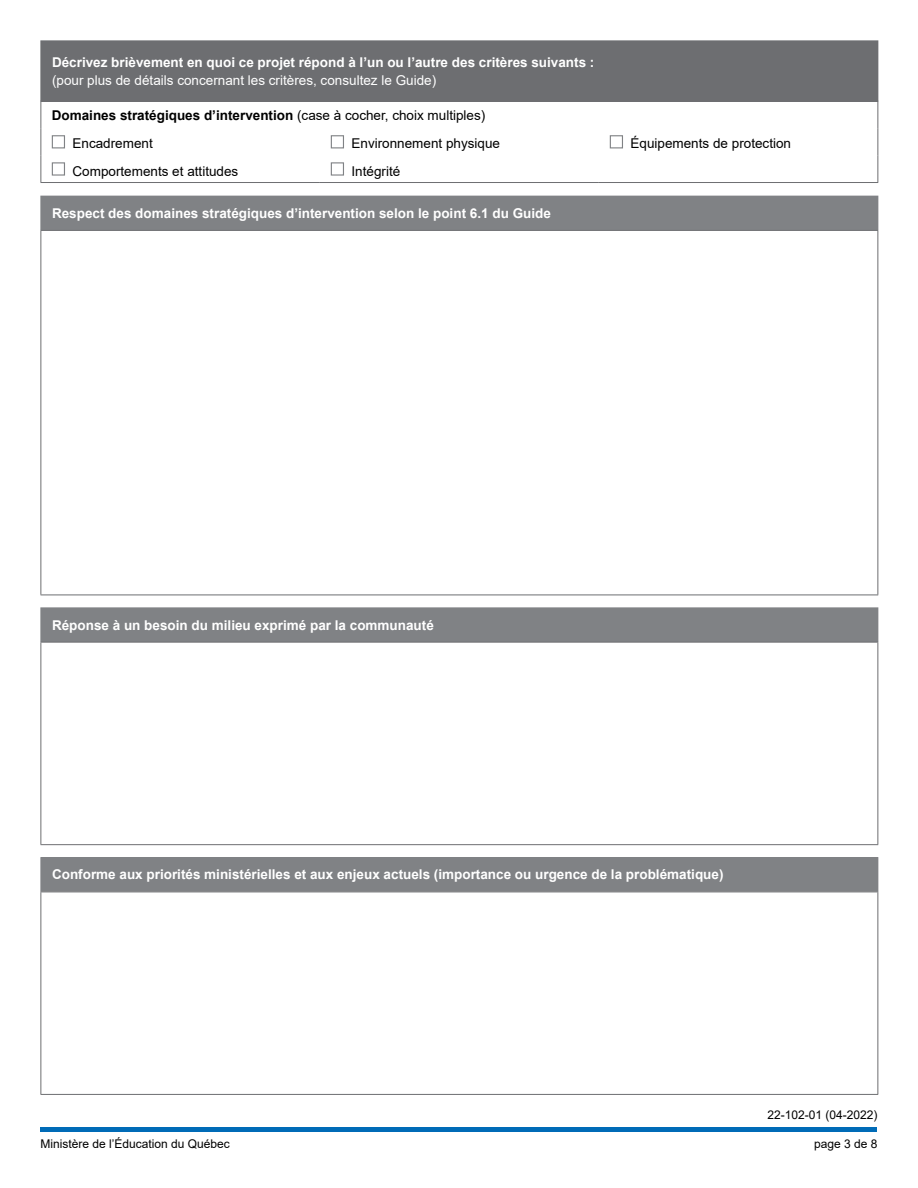
<style>
.page{position:relative;width:918px;height:1188px;background:#fff}
.page>*{position:absolute;margin:0;border:0;box-sizing:border-box;transform-origin:0 0}
.t1{font:700 13.5px/18px "Arial";color:#fff}
.t2{font:13.5px/28.8px "Arial";color:#000}
.t3{font:12px "Arial";color:#000}
.s1{font-weight:400}
.s2{font-weight:700}
</style>
<div class="page">
<div style="left:40px;top:1127px;width:838px;height:5px;background:#006bb7"></div>
<div style="left:41px;top:41px;width:837px;height:60px;background:#6d6e71"></div>
<div style="left:40px;top:40px;width:838px;height:62px;border:1px solid #6d6e71"></div>
<hr style="left:40px;top:101px;width:280px;height:1px;background:#6d6e71">
<hr style="left:320px;top:101px;width:279px;height:1px;background:#6d6e71">
<hr style="left:599px;top:101px;width:279px;height:1px;background:#6d6e71">
<svg style="left:41px;top:102px;width:1px;height:80px"></svg>
<svg style="left:877px;top:102px;width:1px;height:80px"></svg>
<hr style="left:40px;top:182px;width:280px;height:1px;background:#6d6e71">
<hr style="left:320px;top:182px;width:279px;height:1px;background:#6d6e71">
<hr style="left:599px;top:182px;width:279px;height:1px;background:#6d6e71">
<div style="left:52px;top:135px;width:13px;height:13px;border:1px solid #808285"></div>
<div style="left:331px;top:135px;width:13px;height:13px;border:1px solid #808285"></div>
<div style="left:610px;top:135px;width:13px;height:13px;border:1px solid #808285"></div>
<div style="left:52px;top:162px;width:13px;height:14px;border:1px solid #808285"></div>
<div style="left:331px;top:162px;width:13px;height:14px;border:1px solid #808285"></div>
<div style="left:41px;top:196px;width:837px;height:34px;background:#808285"></div>
<div style="left:41px;top:608px;width:837px;height:33px;background:#808285"></div>
<div style="left:40px;top:608px;width:838px;height:34px;border:1px solid #808285"></div>
<hr style="left:40px;top:230px;width:838px;height:1px;background:#6d6e71">
<hr style="left:41px;top:231px;width:1px;height:364px;background:#6d6e71">
<hr style="left:877px;top:231px;width:1px;height:364px;background:#6d6e71">
<hr style="left:40px;top:595px;width:838px;height:1px;background:#6d6e71">
<hr style="left:40px;top:642px;width:838px;height:1px;background:#6d6e71">
<hr style="left:41px;top:643px;width:1px;height:201px;background:#6d6e71">
<hr style="left:877px;top:643px;width:1px;height:201px;background:#6d6e71">
<hr style="left:40px;top:844px;width:838px;height:1px;background:#6d6e71">
<div style="left:41px;top:858px;width:837px;height:33px;background:#808285"></div>
<div style="left:40px;top:857px;width:838px;height:35px;border:1px solid #808285"></div>
<hr style="left:40px;top:892px;width:838px;height:1px;background:#6d6e71">
<hr style="left:41px;top:892px;width:1px;height:202px;background:#6d6e71">
<hr style="left:877px;top:892px;width:1px;height:202px;background:#6d6e71">
<hr style="left:40px;top:1094px;width:838px;height:1px;background:#6d6e71">
<p class="t1" style="left:52px;top:53px;width:544px">Décrivez brièvement en quoi ce projet répond à l’un ou l’autre des critères suivants : <span class="s1">(pour plus de détails concernant les critères, consultez le Guide)</span></p>
<p class="t2" style="left:73px;top:100px;width:414px;text-indent:-21px"><span class="s2">Domaines stratégiques d’intervention</span> (case à cocher, choix multiples)<br>Encadrement</p>
<p class="t2" style="left:352px;top:129px;width:150px">Environnement physique</p>
<p class="t2" style="left:631px;top:129px;width:162px">Équipements de protection</p>
<p class="t2" style="left:73px;top:156px;width:167px">Comportements et attitudes</p>
<p class="t2" style="left:352px;top:156px;width:50px">Intégrité</p>
<p class="t1" style="left:52px;top:204px;width:500px">Respect des domaines stratégiques d’intervention selon le point 6.1 du Guide</p>
<p class="t1" style="left:52px;top:616px;width:383px">Réponse à un besoin du milieu exprimé par la communauté</p>
<p class="t1" style="left:52px;top:866px;width:673px">Conforme aux priorités ministérielles et aux enjeux actuels (importance ou urgence de la problématique)</p>
<p class="t3" style="left:767px;top:1106px;width:112px">22-102-01 (04-2022)</p>
<p class="t3" style="left:40px;top:1135px;width:191px">Ministère de l’Éducation du Québec</p>
<p class="t3" style="left:814px;top:1135px;width:65px">page 3 de 8</p>
</div>
